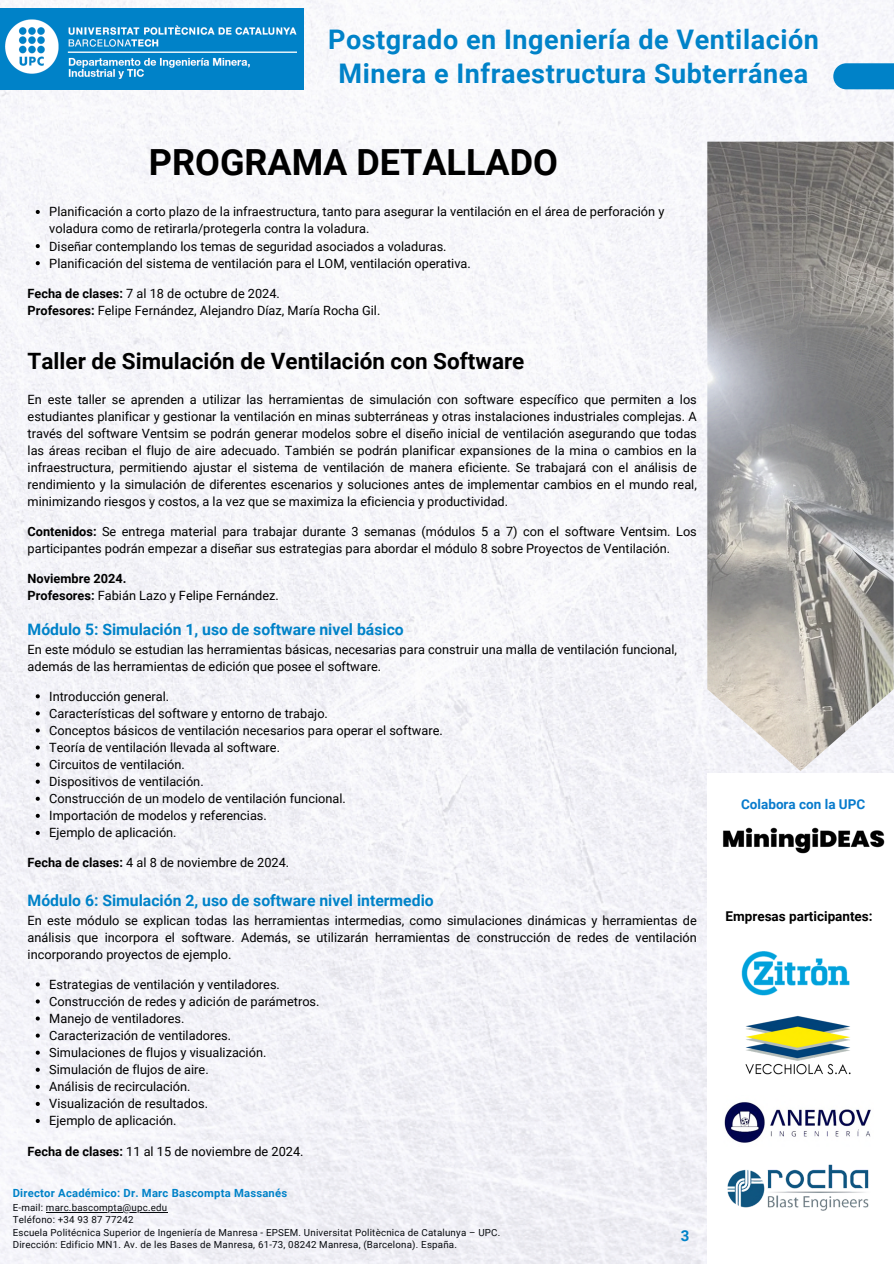
<style>
.page{position:relative;width:894px;height:1264px;background:#fff}
.page>*{position:absolute;margin:0;border:0;box-sizing:border-box;transform-origin:0 0}
.t1{font:700 36px "Roboto";color:#000}
.t2{font:700 27px/33.8px "Roboto";letter-spacing:.02em;color:#0082c8;text-align:center}
.t3{font:700 22.5px "Roboto";color:#000}
.t4{font:700 15.75px "Roboto";color:#0082c8}
.t5{font:700 15px "Roboto";color:#0082c8}
.t6{font:700 13.5px "Roboto";color:#000}
.t7{font:700 13.5px "Roboto";color:#087bcd}
.t8{font:12.75px/17.1px "Roboto";color:#000}
.t9{font:700 11.25px "Roboto";letter-spacing:.02em;color:#0082c8}
.t10{font:9.75px "Roboto";letter-spacing:.02em;color:#070a0e}
.s1{font-weight:700}
</style>
<div class="page">
<img style="left:0;top:0;width:893px;height:1263px">
<div style="left:707px;top:773px;width:186px;height:490px;background:#fff"></div>
<img style="left:741px;top:951px;width:109px;height:45px">
<img style="left:745px;top:1016px;width:106px;height:59px">
<img style="left:724px;top:1102px;width:147px;height:41px">
<img style="left:727px;top:1164px;width:142px;height:47px">
<img style="left:0;top:9px;width:303px;height:81px">
<svg style="left:833px;top:63px;width:60px;height:26px;background:#0e89cb"></svg>
<img style="left:723px;top:827px;width:161px;height:27px">
<img style="left:707px;top:142px;width:186px;height:629px">
<hr style="left:46px;top:1211px;width:121px;height:1px;background:#070a0e">
<svg style="left:36px;top:694px;width:4px;height:4px"></svg>
<svg style="left:36px;top:711px;width:4px;height:4px"></svg>
<svg style="left:36px;top:728px;width:4px;height:4px"></svg>
<svg style="left:36px;top:745px;width:4px;height:4px"></svg>
<svg style="left:36px;top:762px;width:4px;height:4px"></svg>
<svg style="left:36px;top:779px;width:4px;height:4px"></svg>
<svg style="left:36px;top:796px;width:4px;height:4px"></svg>
<svg style="left:36px;top:813px;width:4px;height:4px"></svg>
<svg style="left:36px;top:830px;width:4px;height:5px"></svg>
<svg style="left:36px;top:982px;width:4px;height:4px"></svg>
<svg style="left:36px;top:999px;width:4px;height:4px"></svg>
<svg style="left:36px;top:1016px;width:4px;height:4px"></svg>
<svg style="left:36px;top:1033px;width:4px;height:4px"></svg>
<svg style="left:36px;top:1050px;width:4px;height:4px"></svg>
<svg style="left:36px;top:1067px;width:4px;height:4px"></svg>
<svg style="left:36px;top:1084px;width:4px;height:4px"></svg>
<svg style="left:36px;top:1101px;width:4px;height:4px"></svg>
<svg style="left:36px;top:1118px;width:4px;height:4px"></svg>
<svg style="left:36px;top:210px;width:4px;height:4px"></svg>
<svg style="left:36px;top:244px;width:4px;height:4px"></svg>
<svg style="left:36px;top:261px;width:4px;height:4px"></svg>
<p class="t2" style="left:328px;top:23px;width:492px">Postgrado en Ingeniería de Ventilación<br>Minera e Infraestructura Subterránea</p>
<p class="t1" style="left:149px;top:141px;width:410px">PROGRAMA DETALLADO</p>
<p class="t8" style="left:49px;top:203px;width:616px">Planificación a corto plazo de la infraestructura, tanto para asegurar la ventilación en el área de perforación y voladura como de retirarla/protegerla contra la voladura.</p>
<p class="t8" style="left:49px;top:238px;width:399px">Diseñar contemplando los temas de seguridad asociados a voladuras.</p>
<p class="t8" style="left:49px;top:255px;width:423px">Planificación del sistema de ventilación para el LOM, ventilación operativa.</p>
<p class="t8" style="left:28px;top:285px;width:354px"><span class="s1">Fecha de clases:</span> 7 al 18 de octubre de 2024.<br><span class="s1">Profesores:</span> Felipe Fernández, Alejandro Díaz, María Rocha Gil.</p>
<p class="t3" style="left:28px;top:348px;width:498px">Taller de Simulación de Ventilación con Software</p>
<p class="t8" style="left:28px;top:391px;width:670px;text-align:justify">En este taller se aprenden a utilizar las herramientas de simulación con software específico que permiten a los estudiantes planificar y gestionar la ventilación en minas subterráneas y otras instalaciones industriales complejas. A través del software Ventsim se podrán generar modelos sobre el diseño inicial de ventilación asegurando que todas las áreas reciban el flujo de aire adecuado. También se podrán planificar expansiones de la mina o cambios en la infraestructura, permitiendo ajustar el sistema de ventilación de manera eficiente. Se trabajará con el análisis de rendimiento y la simulación de diferentes escenarios y soluciones antes de implementar cambios en el mundo real, minimizando riesgos y costos, a la vez que se maximiza la eficiencia y productividad.</p>
<p class="t8" style="left:28px;top:523px;width:670px"><span class="s1">Contenidos:</span> Se entrega material para trabajar durante 3 semanas (módulos 5 a 7) con el software Ventsim. Los participantes podrán empezar a diseñar sus estrategias para abordar el módulo 8 sobre Proyectos de Ventilación.</p>
<p class="t8" style="left:28px;top:570px;width:252px"><span class="s1">Noviembre 2024.<br>Profesores:</span> Fabián Lazo y Felipe Fernández.</p>
<p class="t4" style="left:28px;top:620px;width:377px">Módulo 5: Simulación 1, uso de software nivel básico</p>
<p class="t8" style="left:28px;top:640px;width:650px">En este módulo se estudian las herramientas básicas, necesarias para construir una malla de ventilación funcional, además de las herramientas de edición que posee el software.</p>
<h5 class="t8" style="left:49px;top:688px;width:121px">Introducción general.</h5>
<h5 class="t8" style="left:49px;top:705px;width:280px">Características del software y entorno de trabajo.</h5>
<p class="t8" style="left:49px;top:722px;width:395px">Conceptos básicos de ventilación necesarios para operar el software.</p>
<p class="t8" style="left:49px;top:739px;width:232px">Teoría de ventilación llevada al software.</p>
<p class="t8" style="left:49px;top:756px;width:137px">Circuitos de ventilación.</p>
<p class="t8" style="left:49px;top:773px;width:156px">Dispositivos de ventilación.</p>
<p class="t8" style="left:49px;top:790px;width:298px">Construcción de un modelo de ventilación funcional.</p>
<p class="t8" style="left:49px;top:807px;width:219px">Importación de modelos y referencias.</p>
<p class="t8" style="left:49px;top:824px;width:129px">Ejemplo de aplicación.</p>
<p class="t8" style="left:28px;top:854px;width:263px"><span class="s1">Fecha de clases:</span> 4 al 8 de noviembre de 2024.</p>
<p class="t4" style="left:28px;top:891px;width:407px">Módulo 6: Simulación 2, uso de software nivel intermedio</p>
<p class="t8" style="left:28px;top:911px;width:670px;text-align:justify">En este módulo se explican todas las herramientas intermedias, como simulaciones dinámicas y herramientas de análisis que incorpora el software. Además, se utilizarán herramientas de construcción de redes de ventilación incorporando proyectos de ejemplo.</p>
<h5 class="t8" style="left:49px;top:975px;width:232px">Estrategias de ventilación y ventiladores.</h5>
<h6 class="t8" style="left:49px;top:993px;width:272px">Construcción de redes y adición de parámetros.</h6>
<p class="t8" style="left:49px;top:1010px;width:137px">Manejo de ventiladores.</p>
<p class="t8" style="left:49px;top:1027px;width:183px">Caracterización de ventiladores.</p>
<p class="t8" style="left:49px;top:1044px;width:218px">Simulaciones de flujos y visualización.</p>
<p class="t8" style="left:49px;top:1061px;width:161px">Simulación de flujos de aire.</p>
<p class="t8" style="left:49px;top:1078px;width:143px">Análisis de recirculación.</p>
<h4 class="t8" style="left:49px;top:1095px;width:160px">Visualización de resultados.</h4>
<p class="t8" style="left:49px;top:1112px;width:129px">Ejemplo de aplicación.</p>
<h4 class="t8" style="left:28px;top:1142px;width:277px"><span class="s1">Fecha de clases:</span> 11 al 15 de noviembre de 2024.</h4>
<h5 class="t9" style="left:13px;top:1186px;width:276px">Director Académico: Dr. Marc Bascompta Massanés</h5>
<h3 class="t10" style="left:13px;top:1202px;width:156px">E-mail: marc.bascompta@upc.edu</h3>
<h5 class="t10" style="left:13px;top:1214px;width:122px">Teléfono: +34 93 87 77242</h5>
<h5 class="t10" style="left:13px;top:1226px;width:489px">Escuela Politécnica Superior de Ingeniería de Manresa - EPSEM. Universitat Politècnica de Catalunya – UPC.</h5>
<h5 class="t10" style="left:13px;top:1238px;width:445px">Dirección: Edificio MN1. Av. de les Bases de Manresa, 61-73, 08242 Manresa, (Barcelona). España.</h5>
<p class="t5" style="left:680px;top:1226px;width:10px">3</p>
<p class="t7" style="left:741px;top:796px;width:126px">Colabora con la UPC</p>
<p class="t6" style="left:725px;top:908px;width:148px">Empresas participantes:</p>
</div>
